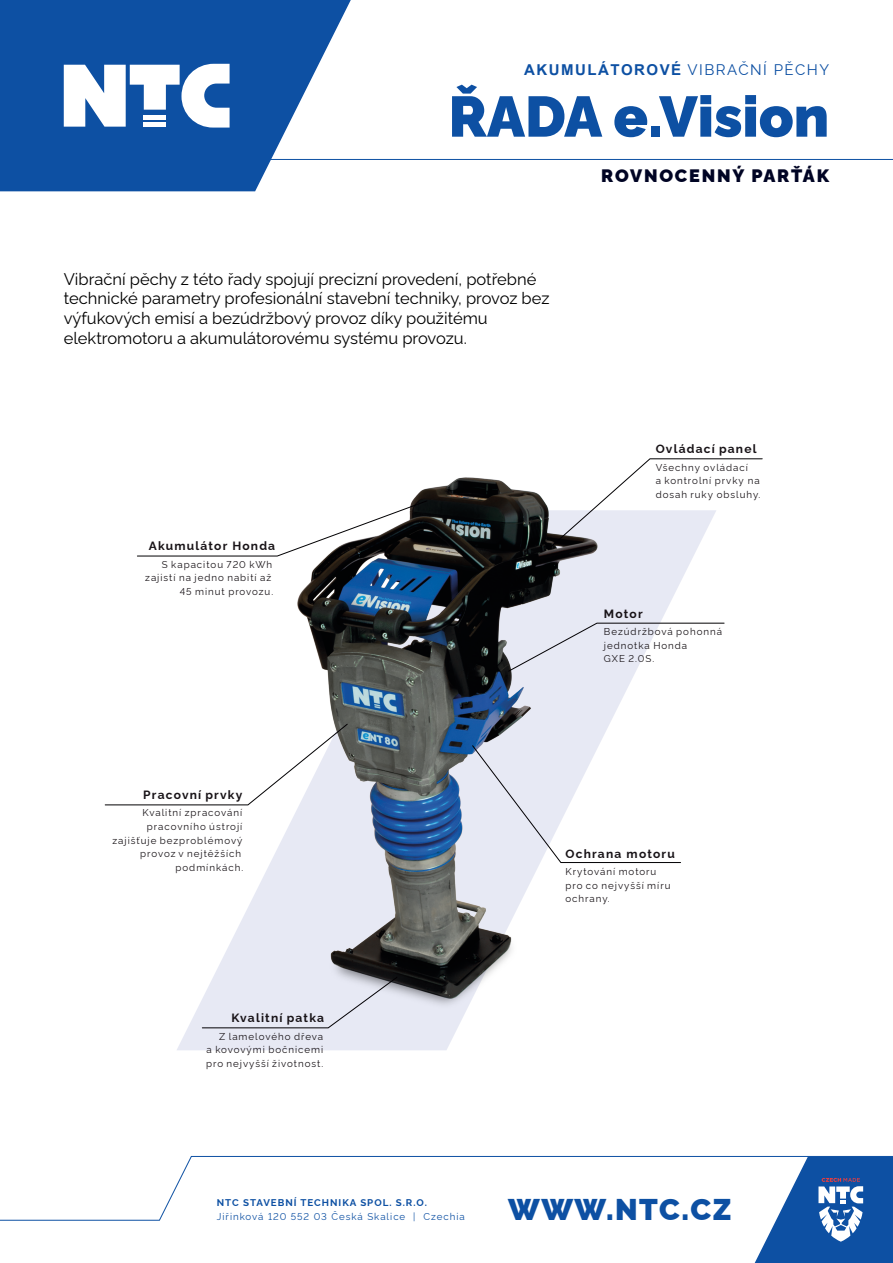
<style>
.page{position:relative;width:893px;height:1263px;background:#fff}
.page>*{position:absolute;margin:0;border:0;box-sizing:border-box;transform-origin:0 0}
.t1{font:900 57px "Rawline";color:#0d50a3}
.t2{font:900 30px "Rawline";letter-spacing:.05em;color:#0d50a3}
.t3{font:900 18px "Rawline";letter-spacing:.1em;color:#000424}
.t4{font:16.5px/19.8px "Rawline";color:#000001}
.t5{font:700 15px "Arial";letter-spacing:.1em;color:#0d50a3}
.t6{font:700 12px "Rawline";letter-spacing:.1em;color:#181317}
.t7{font:9.75px/13.5px "Rawline";letter-spacing:.1em;color:#181317}
.t8{font:9.75px "Rawline";letter-spacing:.1em;color:#0d50a3}
.t9{font:700 9.75px "Rawline";letter-spacing:.1em;color:#0d50a3}
.s1{font-family:"Rawline";font-weight:400}
</style>
<div class="page">
<svg style="left:0;top:1156px;width:893px;height:65px"></svg>
<svg style="left:744px;top:1157px;width:149px;height:106px"></svg>
<svg style="left:177px;top:1014px;width:287px;height:36px;background:#e7e9f3"></svg>
<svg style="left:0;top:0;width:351px;height:191px;fill:#0d50a3"></svg>
<svg style="left:64px;top:64px;width:166px;height:64px"></svg>
<hr style="left:255px;top:159px;width:638px;height:1px;background:#0d50a3">
<img style="left:169px;top:477px;width:553px;height:537px">
<svg style="left:137px;top:500px;width:291px;height:56px"></svg>
<svg style="left:550px;top:458px;width:213px;height:89px"></svg>
<svg style="left:508px;top:623px;width:217px;height:49px"></svg>
<svg style="left:472px;top:745px;width:209px;height:118px"></svg>
<svg style="left:202px;top:977px;width:196px;height:51px;background:#e0e2ec"></svg>
<svg style="left:105px;top:723px;width:243px;height:82px"></svg>
<h3 class="t5" style="left:524px;top:64px;width:306px">AKUMULÁTOROVÉ <span class="s1">VIBRAČNÍ PĚCHY</span></h3>
<h1 class="t1" style="left:449px;top:91px;width:382px">ŘADA e.Vision</h1>
<p class="t4" style="left:64px;top:270px;width:487px">Vibrační pěchy z této řady spojují precizní provedení, potřebné technické parametry profesionální stavební techniky, provoz bez výfukových emisí a bezúdržbový provoz díky použitému elektromotoru a akumulátorovému systému provozu.</p>
<p class="t6" style="left:149px;top:540px;width:128px">Akumulátor Honda</p>
<p class="t7" style="left:145px;top:558px;width:129px;text-align:right">S kapacitou 720 kWh zajistí na jedno nabití až<br>45 minut provozu.</p>
<h3 class="t3" style="left:601px;top:168px;width:229px">ROVNOCENNÝ PARŤÁK</h3>
<p class="t6" style="left:656px;top:443px;width:102px">Ovládací panel</p>
<p class="t7" style="left:656px;top:461px;width:106px">Všechny ovládací<br>a kontrolní prvky na dosah ruky obsluhy.</p>
<p class="t6" style="left:604px;top:608px;width:40px">Motor</p>
<p class="t7" style="left:604px;top:626px;width:120px">Bezúdržbová pohonná jednotka Honda<br>GXE 2.0S.</p>
<p class="t6" style="left:143px;top:789px;width:101px">Pracovní prvky</p>
<p class="t7" style="left:113px;top:807px;width:132px;text-align:right">Kvalitní zpracování pracovního ústrojí zajišťuje bezproblémový provoz v nejtěžších podmínkách.</p>
<p class="t6" style="left:232px;top:1012px;width:94px">Kvalitní patka</p>
<p class="t7" style="left:206px;top:1030px;width:119px;text-align:justify;text-indent:13px">Z lamelového dřeva a kovovými bočnicemi pro nejvyšší životnost.</p>
<p class="t6" style="left:565px;top:848px;width:111px">Ochrana motoru</p>
<p class="t7" style="left:565px;top:866px;width:107px">Krytování motoru pro co nejvyšší míru ochrany.</p>
<p class="t9" style="left:217px;top:1198px;width:212px">NTC STAVEBNÍ TECHNIKA SPOL. S.R.O.</p>
<p class="t8" style="left:217px;top:1212px;width:249px">Jiřinková 120 552 03 Česká Skalice | Czechia</p>
<h2 class="t2" style="left:508px;top:1196px;width:225px">WWW.NTC.CZ</h2>
</div>
